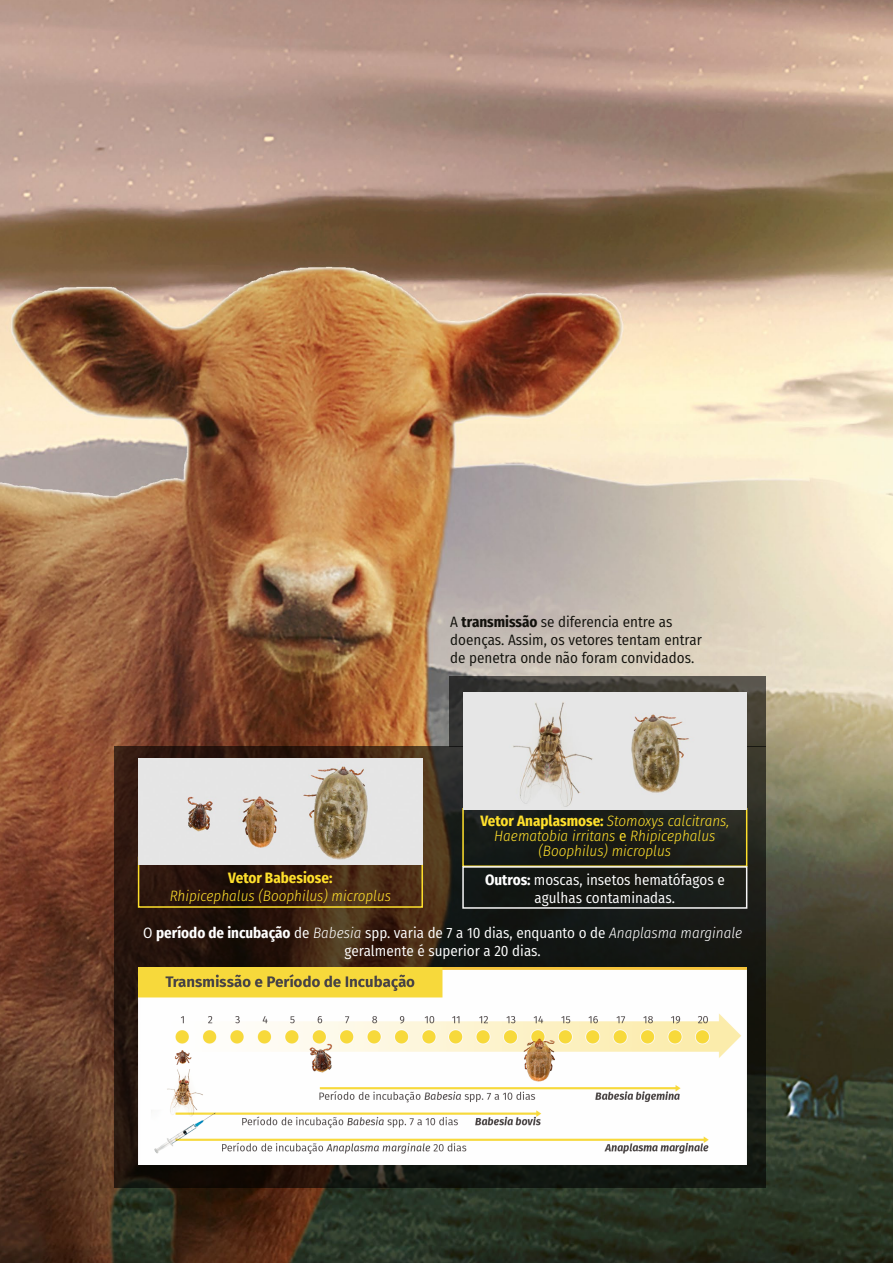
<style>
.page{position:relative;width:893px;height:1263px;background:#fff}
.page>*{position:absolute;margin:0;border:0;box-sizing:border-box;transform-origin:0 0}
.t1{font:15px/18px "Fira Sans Condensed";color:#fff;text-align:center}
.t2{font:italic 300 15px/15px "Fira Sans Condensed";color:#ffe02c;text-align:center}
.t3{font:15px/18px "Fira Sans Condensed";color:#12110c}
.t4{font:700 15px "Fira Sans Condensed";color:#ffe02c}
.s1{font-weight:700}
.s2{font-weight:700;font-style:normal}
.s3{font-weight:400;font-style:normal}
.s4{font-weight:300;font-style:italic}
</style>
<div class="page">
<img style="left:0;top:0;width:893px;height:1263px">
<svg style="left:114px;top:747px;width:652px;height:441px;background:#261e15"></svg>
<svg style="left:450px;top:676px;width:316px;height:71px;background:#434039"></svg>
<div style="left:138px;top:857px;width:285px;height:51px;border:2px solid #ffe02c"></div>
<div style="left:462px;top:866px;width:285px;height:43px;border:2px solid #f6f6f6"></div>
<img style="left:139px;top:758px;width:283px;height:106px">
<img style="left:463px;top:692px;width:284px;height:117px">
<img style="left:139px;top:968px;width:608px;height:197px">
<p class="t4" style="left:228px;top:865px;width:106px">Vetor Babesiose:</p>
<p class="t2" style="left:170px;top:888px;width:223px">Rhipicephalus (Boophilus) microplus</p>
<p class="t3" style="left:450px;top:612px;width:253px">A <span class="s1">transmissão</span> se diferencia entre as doenças. Assim, os vetores tentam entrar de penetra onde não foram convidados.</p>
<p class="t2" style="left:480px;top:813px;width:251px"><span class="s2">Vetor Anaplasmose:</span> Stomoxys calcitrans,<br>Haematobia irritans <span class="s3">e</span> Rhipicephalus (Boophilus) microplus</p>
<p class="t1" style="left:485px;top:871px;width:241px"><span class="s1">Outros:</span> moscas, insetos hematófagos e agulhas contaminadas.</p>
<p class="t1" style="left:143px;top:923px;width:600px">O <span class="s1">período de incubação</span> de <span class="s4">Babesia</span> spp. varia de 7 a 10 dias, enquanto o de <span class="s4">Anaplasma marginale </span>geralmente é superior a 20 dias.</p>
</div>
